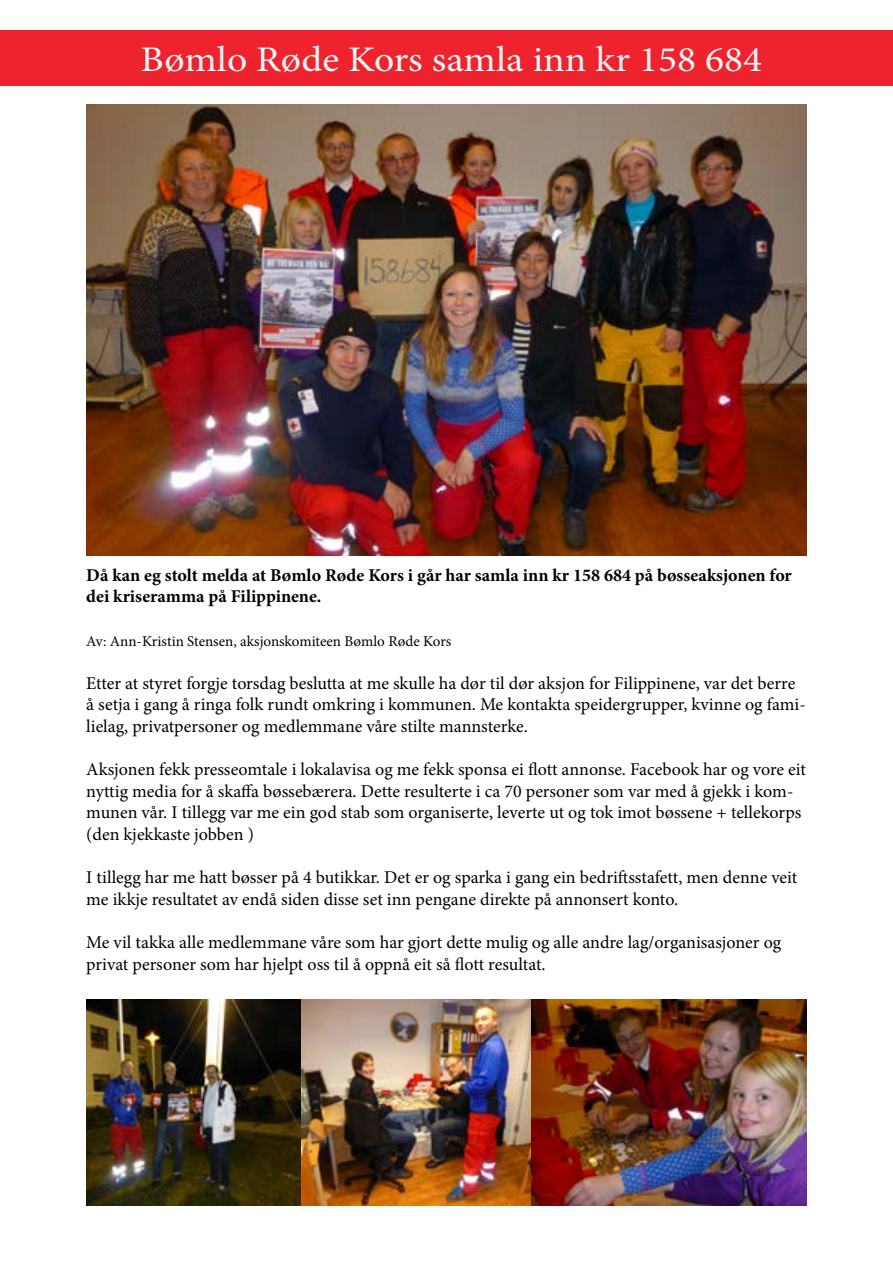
<style>
.page{position:relative;width:893px;height:1263px;background:#fff}
.page>*{position:absolute;margin:0;border:0;box-sizing:border-box;transform-origin:0 0}
.t1{font:36px "Minion Pro";color:#f6f6f6;scale:1.1 1}
.t2{font:18px/21.6px "Minion Pro";color:#000}
.t3{font:700 18px/21.6px "Minion Pro";color:#000}
.t4{font:15px "Minion Pro";letter-spacing:-.005em;color:#000}
</style>
<div class="page">
<div style="left:0;top:31px;width:893px;height:55px;background:#ef232d"></div>
<img style="left:86px;top:105px;width:721px;height:451px">
<img style="left:86px;top:999px;width:721px;height:207px">
<h1 class="t1" style="left:140px;top:35px;width:567px">Bømlo Røde Kors samla inn kr 158 684</h1>
<p class="t3" style="left:86px;top:564px;width:707px">Då kan eg stolt melda at Bømlo Røde Kors i går har samla inn kr 158 684 på bøsseaksjonen for dei kriseramma på Filippinene.</p>
<p class="t4" style="left:86px;top:631px;width:367px">Av: Ann-Kristin Stensen, aksjonskomiteen Bømlo Røde Kors</p>
<p class="t2" style="left:86px;top:672px;width:721px">Etter at styret forgje torsdag beslutta at me skulle ha dør til dør aksjon for Filippinene, var det berre å setja i gang å ringa folk rundt omkring i kommunen. Me kontakta speidergrupper, kvinne og fami&shy;lielag, privatpersoner og medlemmane våre stilte mannsterke.</p>
<p class="t2" style="left:86px;top:759px;width:721px">Aksjonen fekk presseomtale i lokalavisa og me fekk sponsa ei flott annonse. Facebook har og vore eit nyttig media for å skaffa bøssebærera. Dette resulterte i ca 70 personer som var med å gjekk i kom&shy;munen vår. I tillegg var me ein god stab som organiserte, leverte ut og tok imot bøssene + tellekorps (den kjekkaste jobben )</p>
<p class="t2" style="left:86px;top:867px;width:712px">I tillegg har me hatt bøsser på 4 butikkar. Det er og sparka i gang ein bedriftsstafett, men denne veit me ikkje resultatet av endå siden disse set inn pengane direkte på annonsert konto.</p>
<p class="t2" style="left:86px;top:931px;width:696px">Me vil takka alle medlemmane våre som har gjort dette mulig og alle andre lag/organisasjoner og privat personer som har hjelpt oss til å oppnå eit så flott resultat.</p>
</div>
